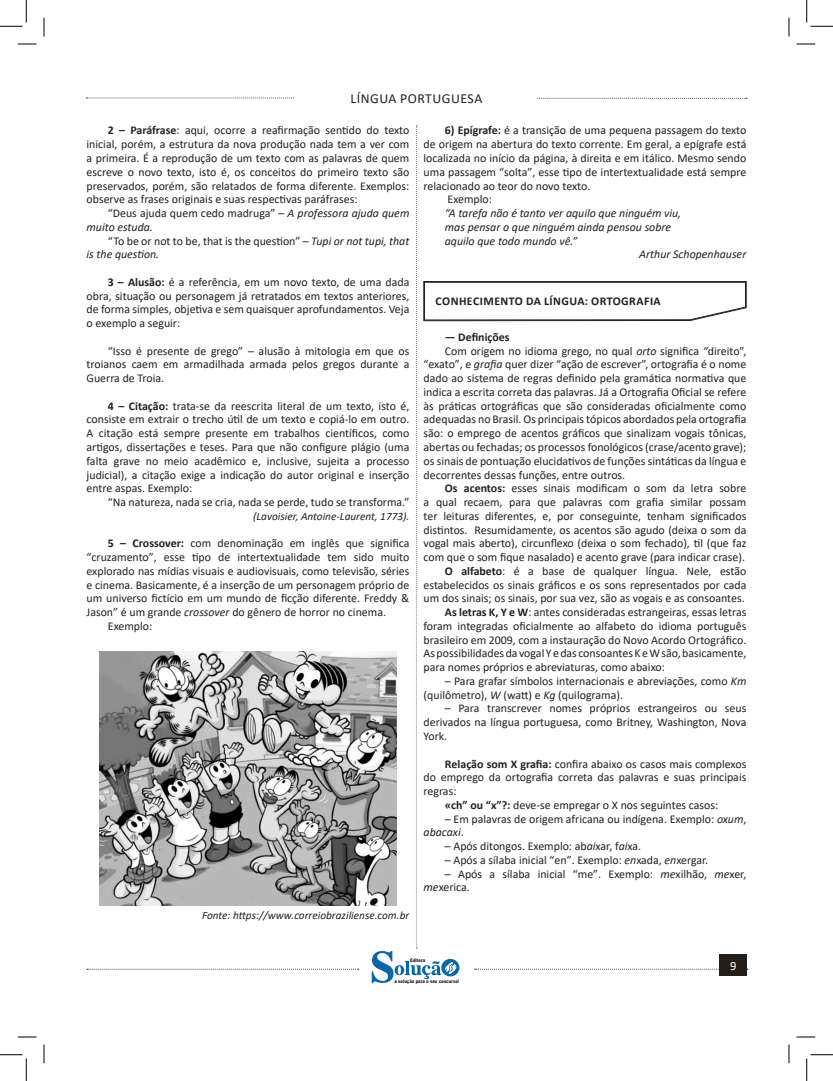
<style>
.page{position:relative;width:833px;height:1081px;background:#fff}
.page>*{position:absolute;margin:0;border:0;box-sizing:border-box;transform-origin:0 0}
.t1{font:13.75px "Calibri";letter-spacing:.04em;color:#231f20}
.t2{font:12.5px "Calibri";color:#fff}
.Default{font:11.88px/13.8px "Calibri";color:#231f20;text-align:justify}
.Body{font:11.88px/13.8px "Calibri";color:#231f20;text-align:justify}
.Default-2{font:italic 11.88px "Calibri";color:#231f20}
.Body-2{font:italic 11.88px/13.8px "Calibri";color:#231f20}
.CAIXINHAS{font:700 11.88px "Calibri";letter-spacing:.04em;color:#231f20}
.FONT_REF{font:italic 11.88px "Calibri";color:#231f20}
.Default-3{font:700 11.88px "Calibri";color:#231f20}
.FONT_REF-2{font:italic 11.25px "Calibri";color:#231f20}
.t3{font:900 5px "Arial";color:#231f20;scale:.76 1}
.s1{font-weight:700}
.s2{font-style:normal}
.s3{font-style:italic}
</style>
<div class="page">
<svg style="left:87px;top:968px;width:271px;height:1px"></svg>
<svg style="left:86px;top:98px;width:209px;height:1px"></svg>
<svg style="left:537px;top:98px;width:209px;height:1px"></svg>
<img style="left:99px;top:651px;width:272px;height:253px">
<svg style="left:371px;top:125px;width:376px;height:858px"></svg>
<svg style="left:18px;top:43px;width:18px;height:2px"></svg>
<svg style="left:796px;top:43px;width:18px;height:2px"></svg>
<svg style="left:18px;top:1036px;width:18px;height:1px"></svg>
<svg style="left:796px;top:1036px;width:18px;height:1px"></svg>
<svg style="left:43px;top:18px;width:2px;height:18px"></svg>
<svg style="left:43px;top:1044px;width:2px;height:18px"></svg>
<svg style="left:788px;top:18px;width:1px;height:18px"></svg>
<svg style="left:788px;top:1044px;width:1px;height:18px"></svg>
<svg style="left:0;top:0;width:27px;height:27px"></svg>
<svg style="left:0;top:1054px;width:27px;height:26px"></svg>
<svg style="left:806px;top:0;width:26px;height:27px"></svg>
<svg style="left:806px;top:1054px;width:26px;height:26px"></svg>
<p class="t1" style="left:350px;top:89px;width:133px">LÍNGUA PORTUGUESA</p>
<p class="Body" style="left:86px;top:123px;width:324px;text-indent:21px"><span class="s1">2 – Paráfrase</span>: aqui, ocorre a reafirmação sentido do texto inicial, porém, a estrutura da nova produção nada tem a ver com a primeira. É a reprodução de um texto com as palavras de quem escreve o novo texto, isto é, os conceitos do primeiro texto são preservados, porém, são relatados de forma diferente. Exemplos: observe as frases originais e suas respectivas paráfrases:</p>
<p class="Body-2" style="left:86px;top:206px;width:324px;text-indent:21px"><span class="s2">“Deus ajuda quem cedo madruga” –</span> A professora ajuda quem muito estuda.</p>
<p class="Body" style="left:86px;top:233px;width:324px;text-indent:21px">“To be or not to be, that is the question” – <span class="s3">Tupi or not tupi, that is the question.</span></p>
<p class="Body" style="left:86px;top:275px;width:324px;text-indent:21px"><span class="s1">3 – Alusão:</span> é a referência, em um novo texto, de uma dada obra, situação ou personagem já retratados em textos anteriores, de forma simples, objetiva e sem quaisquer aprofundamentos. Veja o exemplo a seguir:</p>
<p class="Body" style="left:86px;top:343px;width:324px;text-indent:21px">“Isso é presente de grego” – alusão à mitologia em que os troianos caem em armadilhada armada pelos gregos durante a Guerra de Troia.</p>
<p class="Body" style="left:86px;top:398px;width:324px;text-indent:21px"><span class="s1">4 – Citação:</span> trata-se da reescrita literal de um texto, isto é, consiste em extrair o trecho útil de um texto e copiá-lo em outro.<br>A citação está sempre presente em trabalhos científicos, como artigos, dissertações e teses. Para que não configure plágio (uma falta grave no meio acadêmico e, inclusive, sujeita a processo judicial), a citação exige a indicação do autor original e inserção entre aspas. Exemplo:</p>
<p class="Body" style="left:108px;top:495px;width:303px">“Na natureza, nada se cria, nada se perde, tudo se transforma.”</p>
<p class="FONT_REF-2" style="left:253px;top:508px;width:158px">(Lavoisier, Antoine-Laurent, 1773).</p>
<p class="Default" style="left:86px;top:536px;width:324px;text-indent:21px"><span class="s1">5 – Crossover:</span> com denominação em inglês que significa “cruzamento”, esse tipo de intertextualidade tem sido muito explorado nas mídias visuais e audiovisuais, como televisão, séries e cinema. Basicamente, é a inserção de um personagem próprio de um universo fictício em um mundo de ficção diferente. Freddy &amp; Jason” é um grande <span class="s3">crossover</span> do gênero de horror no cinema.</p>
<p class="Default" style="left:108px;top:618px;width:46px">Exemplo:</p>
<p class="FONT_REF-2" style="left:202px;top:907px;width:209px">Fonte: https://www.correiobraziliense.com.br</p>
<p class="Default" style="left:423px;top:123px;width:324px;text-indent:21px"><span class="s1">6) Epígrafe:</span> é a transição de uma pequena passagem do texto de origem na abertura do texto corrente. Em geral, a epígrafe está localizada no início da página, à direita e em itálico. Mesmo sendo uma passagem “solta”, esse tipo de intertextualidade está sempre relacionado ao teor do novo texto.</p>
<p class="Default" style="left:447px;top:192px;width:46px">Exemplo:</p>
<p class="Default-2" style="left:444px;top:205px;width:238px">“A tarefa não é tanto ver aquilo que ninguém viu,</p>
<p class="Default-2" style="left:444px;top:218px;width:228px">mas pensar o que ninguém ainda pensou sobre</p>
<p class="Default-2" style="left:444px;top:232px;width:134px">aquilo que todo mundo vê.”</p>
<p class="FONT_REF" style="left:639px;top:246px;width:108px">Arthur Schopenhauser</p>
<p class="CAIXINHAS" style="left:435px;top:293px;width:227px">CONHECIMENTO DA LÍNGUA: ORTOGRAFIA</p>
<p class="Default-3" style="left:444px;top:328px;width:66px">— Definições</p>
<p class="Default" style="left:423px;top:343px;width:324px;text-indent:21px">Com origem no idioma grego, no qual <span class="s3">orto</span> significa <span class="s3">“</span>direito”, “exato”, e <span class="s3">grafia</span> quer dizer “ação de escrever”, ortografia é o nome dado ao sistema de regras definido pela gramática normativa que indica a escrita correta das palavras. Já a Ortografia Oficial se refere às práticas ortográficas que são consideradas oficialmente como adequadas no Brasil. Os principais tópicos abordados pela ortografia são: o emprego de acentos gráficos que sinalizam vogais tônicas, abertas ou fechadas; os processos fonológicos (crase/acento grave); os sinais de pontuação elucidativos de funções sintáticas da língua e decorrentes dessas funções, entre outros.</p>
<p class="Default" style="left:423px;top:481px;width:324px;text-indent:21px"><span class="s1">Os acentos:</span> esses sinais modificam o som da letra sobre a qual recaem, para que palavras com grafia similar possam ter leituras diferentes, e, por conseguinte, tenham significados distintos. Resumidamente, os acentos são agudo (deixa o som da vogal mais aberto), circunflexo (deixa o som fechado), til (que faz com que o som fique nasalado) e acento grave (para indicar crase).</p>
<p class="Default" style="left:423px;top:563px;width:324px;text-indent:21px"><span class="s1">O alfabeto</span>: é a base de qualquer língua. Nele, estão estabelecidos os sinais gráficos e os sons representados por cada um dos sinais; os sinais, por sua vez, são as vogais e as consoantes.</p>
<p class="Default" style="left:423px;top:605px;width:324px;text-indent:21px"><span class="s1">As letras K, Y e W</span>: antes consideradas estrangeiras, essas letras foram integradas oficialmente ao alfabeto do idioma português brasileiro em 2009, com a instauração do Novo Acordo Ortográfico.<br>As possibilidades da vogal Y e das consoantes K e W são, basicamente, para nomes próprios e abreviaturas, como abaixo:</p>
<p class="Default" style="left:423px;top:673px;width:324px;text-indent:21px">– Para grafar símbolos internacionais e abreviações, como <span class="s3">Km </span>(quilômetro), <span class="s3">W</span> (watt) e <span class="s3">Kg</span> (quilograma).</p>
<p class="Default" style="left:423px;top:701px;width:324px;text-indent:21px">– Para transcrever nomes próprios estrangeiros ou seus derivados na língua portuguesa, como Britney, Washington, Nova York.</p>
<p class="Default" style="left:423px;top:756px;width:324px;text-indent:21px"><span class="s1">Relação som X grafia:</span> confira abaixo os casos mais complexos do emprego da ortografia correta das palavras e suas principais regras:</p>
<p class="Default" style="left:444px;top:797px;width:275px"><span class="s1">«ch” ou “x”?:</span> deve-se empregar o X nos seguintes casos:</p>
<p class="Default" style="left:423px;top:811px;width:324px;text-indent:21px">– Em palavras de origem africana ou indígena. Exemplo: <span class="s3">oxum</span>, <span class="s3">abacaxi</span>.</p>
<p class="Default" style="left:444px;top:838px;width:198px">– Após ditongos. Exemplo: ab<span class="s3">ai</span>xar, f<span class="s3">ai</span>xa.</p>
<p class="Default" style="left:444px;top:852px;width:264px">– Após a sílaba inicial “en”. Exemplo: <span class="s3">en</span>xada, <span class="s3">en</span>xergar.</p>
<p class="Default" style="left:423px;top:866px;width:324px;text-indent:21px">– Após a sílaba inicial “me”. Exemplo: <span class="s3">me</span>xilhão, <span class="s3">me</span>xer, <span class="s3">me</span>xerica.</p>
<p class="t3" style="left:410px;top:956px;width:21px">Editora</p>
<p class="t3" style="left:394px;top:976px;width:86px">a solução para o seu concurso!</p>
<p class="t2" style="left:729px;top:956px;width:8px">9</p>
</div>
